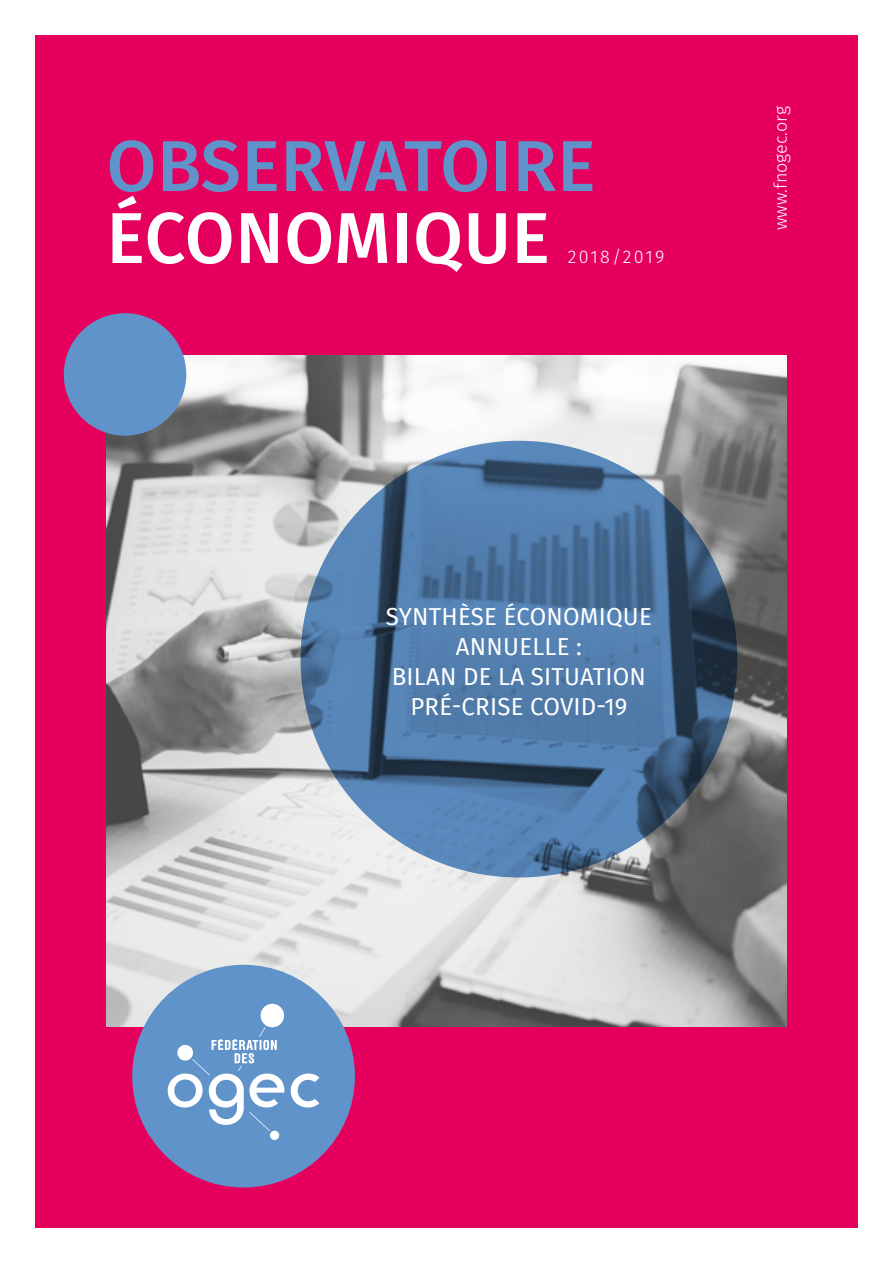
<style>
.page{position:relative;width:893px;height:1263px;background:#fff}
.page>*{position:absolute;margin:0;border:0;box-sizing:border-box;transform-origin:0 0}
.t1{font:500 72px "Fira Sans";letter-spacing:.01em;color:#6093ca}
.t2{font:500 72px "Fira Sans";letter-spacing:.01em;color:#fff}
.t3{font:24px/30px "Fira Sans";letter-spacing:.01em;color:#fff;text-align:center}
.t4{font:300 18px "Fira Sans";color:#fff}
.t5{font:300 18px "Fira Sans";letter-spacing:.125em;color:#fff}
</style>
<div class="page">
<div style="left:35px;top:35px;width:823px;height:1193px;background:#e6005d"></div>
<img style="left:106px;top:356px;width:681px;height:670px">
<div style="left:64px;top:313px;width:122px;height:123px;background:#6093ca;border-radius:50%"></div>
<div style="left:132px;top:965px;width:223px;height:222px;background:#6093ca;border-radius:50%"></div>
<svg style="left:301px;top:441px;width:436px;height:436px;background:#49719c"></svg>
<svg style="left:291px;top:1073px;width:28px;height:34px"></svg>
<svg style="left:168px;top:1003px;width:116px;height:137px"></svg>
<h1 class="t1" style="left:107px;top:108px;width:490px">OBSERVATOIRE</h1>
<h1 class="t2" style="left:107px;top:180px;width:445px">ÉCONOMIQUE</h1>
<p class="t5" style="left:568px;top:244px;width:98px">2018/2019</p>
<p class="t4" style="left:768px;top:230px;width:125px;rotate:-90deg">www.fnogec.org</p>
<p class="t3" style="left:386px;top:601px;width:267px">SYNTHÈSE ÉCONOMIQUE<br>ANNUELLE :<br>BILAN DE LA SITUATION<br>PRÉ-CRISE COVID-19</p>
</div>
